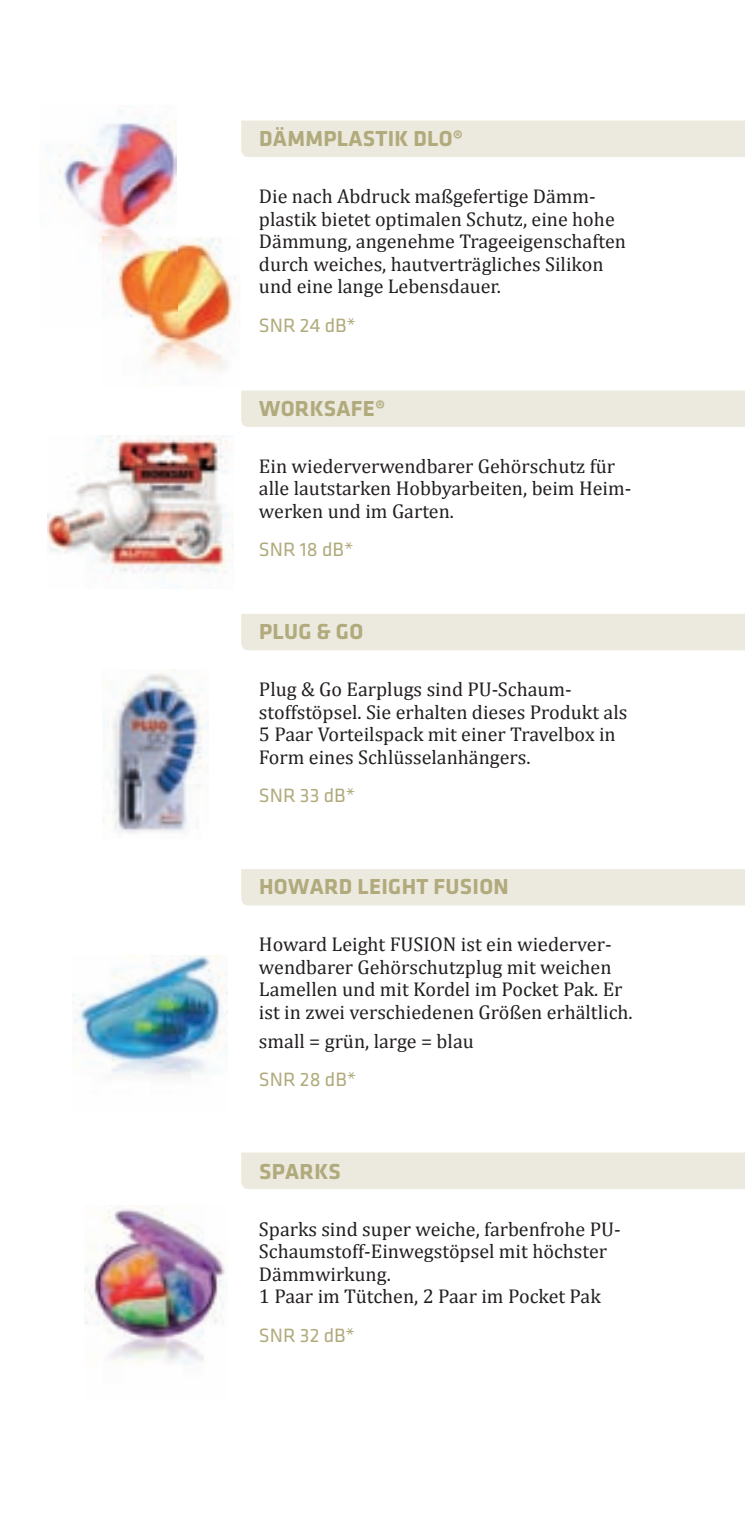
<style>
.page{position:relative;width:745px;height:1531px;background:#fff}
.page>*{position:absolute;margin:0;border:0;box-sizing:border-box;transform-origin:0 0}
.t1{font:700 22.5px "Klavika";letter-spacing:.015em;color:#b1aa7d}
.t2{font:20px/22.5px "Cambria";color:#231f20}
.t3{font:20px "Klavika";color:#b1aa7d}
</style>
<div class="page">
<div style="left:241px;top:1152px;width:503px;height:37px;background:#eceade"></div>
<div style="left:241px;top:869px;width:503px;height:36px;background:#eceade"></div>
<div style="left:241px;top:614px;width:503px;height:36px;background:#eceade"></div>
<div style="left:241px;top:390px;width:503px;height:37px;background:#eceade"></div>
<div style="left:241px;top:120px;width:503px;height:37px;background:#eceade"></div>
<img style="left:48px;top:436px;width:185px;height:138px">
<img style="left:102px;top:670px;width:106px;height:163px">
<img style="left:73px;top:955px;width:154px;height:122px">
<img style="left:84px;top:1205px;width:141px;height:160px">
<img style="left:59px;top:110px;width:118px;height:185px">
<img style="left:143px;top:237px;width:97px;height:133px">
<img style="left:103px;top:236px;width:74px;height:90px">
<p class="t1" style="left:259px;top:126px;width:205px">DÄMMPLASTIK DLO®</p>
<p class="t2" style="left:259px;top:185px;width:368px">Die nach Abdruck maßgefertige Dämm&shy;plastik bietet optimalen Schutz, eine hohe Dämmung, angenehme Trageeigenschaften durch weiches, hautverträgliches Silikon und eine lange Lebensdauer.</p>
<p class="t3" style="left:259px;top:315px;width:99px">SNR 24 dB*</p>
<p class="t1" style="left:259px;top:396px;width:127px">WORKSAFE®</p>
<p class="t2" style="left:259px;top:454px;width:373px">Ein wiederverwendbarer Gehörschutz für alle lautstarken Hobbyarbeiten, beim Heim&shy;werken und im Garten.</p>
<p class="t3" style="left:259px;top:539px;width:96px">SNR 18 dB*</p>
<p class="t1" style="left:259px;top:619px;width:106px">PLUG &amp; GO</p>
<p class="t2" style="left:259px;top:678px;width:369px">Plug &amp; Go Earplugs sind PU-Schaum&shy;stoffstöpsel. Sie erhalten dieses Produkt als 5 Paar Vorteilspack mit einer Travelbox in Form eines Schlüsselanhängers.</p>
<p class="t3" style="left:259px;top:785px;width:98px">SNR 33 dB*</p>
<p class="t1" style="left:259px;top:874px;width:251px">HOWARD LEIGHT FUSION</p>
<p class="t2" style="left:259px;top:933px;width:375px">Howard Leight FUSION ist ein wiederver&shy;wendbarer Gehörschutzplug mit weichen Lamellen und mit Kordel im Pocket Pak. Er ist in zwei verschiedenen Größen erhältlich.</p>
<p class="t2" style="left:259px;top:1030px;width:216px">small = grün, large = blau</p>
<p class="t3" style="left:259px;top:1069px;width:99px">SNR 28 dB*</p>
<p class="t1" style="left:259px;top:1159px;width:83px">SPARKS</p>
<p class="t2" style="left:259px;top:1217px;width:363px">Sparks sind super weiche, farbenfrohe PU-Schaumstoff-Einwegstöpsel mit höchster Dämmwirkung.<br>1 Paar im Tütchen, 2 Paar im Pocket Pak</p>
<p class="t3" style="left:259px;top:1324px;width:98px">SNR 32 dB*</p>
</div>
